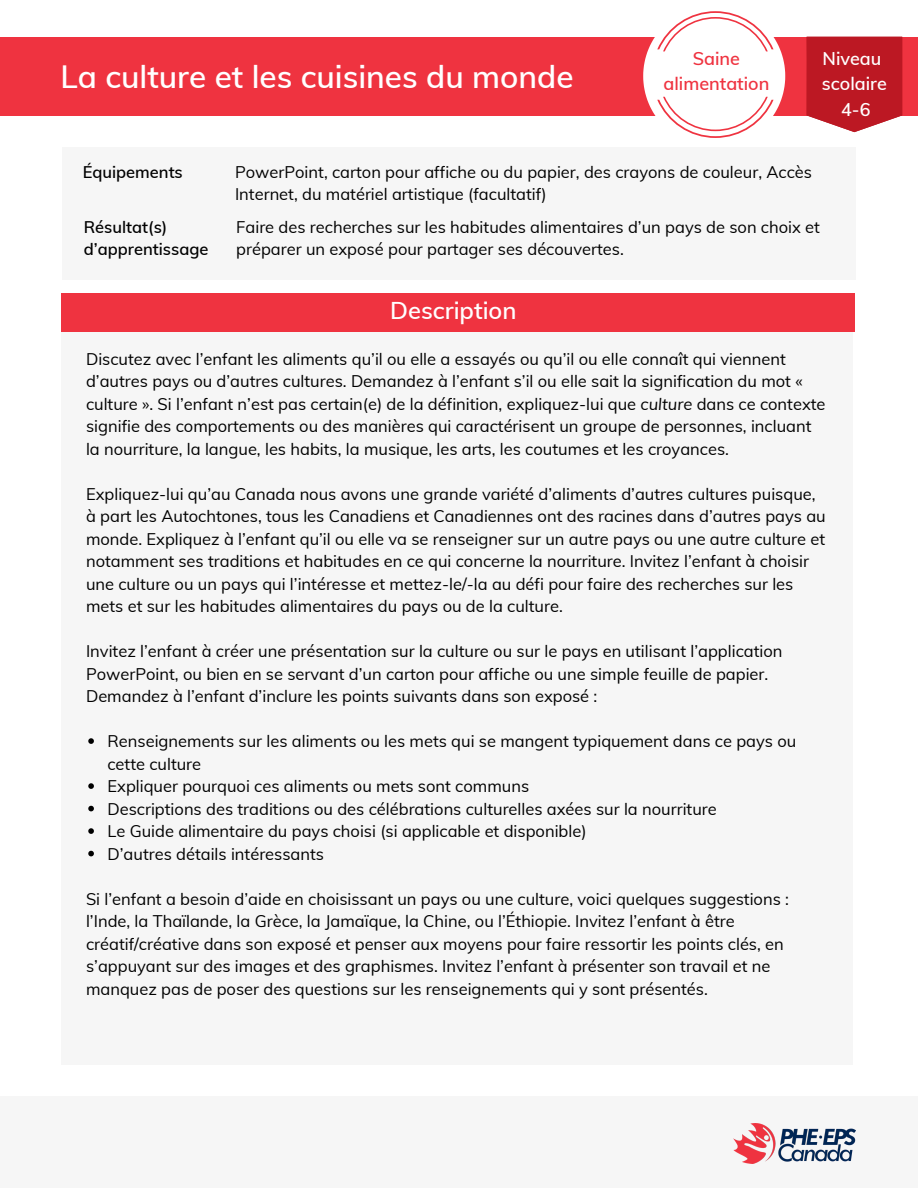
<style>
.page{position:relative;width:918px;height:1188px;background:#fff}
.page>*{position:absolute;margin:0;border:0;box-sizing:border-box;transform-origin:0 0}
.t1{font:600 31.5px "Muli";color:#fff}
.t2{font:600 23.7px "Muli";color:#fff}
.t3{font:600 18px/25px "Muli";color:#ef3340;text-align:center}
.t4{font:600 18px/25.5px "Muli";color:#fff;text-align:center}
.t5{font:16.5px/22.5px "Muli";color:#000}
.t6{font:600 16.5px/22.5px "Muli";color:#000}
.s1{font-style:italic}
</style>
<div class="page">
<div style="left:61px;top:331px;width:791px;height:734px;background:#f6f6f6"></div>
<div style="left:61px;top:294px;width:793px;height:38px;background:#ef3340"></div>
<div style="left:0;top:1096px;width:918px;height:92px;background:#f6f6f6"></div>
<img style="left:734px;top:1123px;width:121px;height:41px">
<div style="left:0;top:37px;width:918px;height:79px;background:#ef3340"></div>
<svg style="left:88px;top:738px;width:6px;height:6px"></svg>
<svg style="left:88px;top:783px;width:6px;height:6px"></svg>
<svg style="left:88px;top:806px;width:6px;height:5px"></svg>
<svg style="left:88px;top:828px;width:6px;height:6px"></svg>
<svg style="left:88px;top:851px;width:6px;height:5px"></svg>
<div style="left:62px;top:147px;width:793px;height:133px;background:#f6f6f6"></div>
<svg style="left:643px;top:11px;width:142px;height:127px"></svg>
<svg style="left:807px;top:37px;width:95px;height:95px"></svg>
<h1 class="t1" style="left:60px;top:56px;width:515px">La culture et les cuisines du monde</h1>
<p class="t3" style="left:663px;top:45px;width:107px">Saine alimentation</p>
<p class="t4" style="left:822px;top:45px;width:66px">Niveau scolaire<br>4-6</p>
<p class="t6" style="left:83px;top:160px;width:102px">Équipements</p>
<p class="t6" style="left:84px;top:216px;width:126px">Résultat(s) d’apprentissage</p>
<p class="t5" style="left:235px;top:160px;width:578px">PowerPoint, carton pour affiche ou du papier, des crayons de couleur, Accès<br>Internet, du matériel artistique (facultatif)</p>
<p class="t5" style="left:236px;top:216px;width:585px">Faire des recherches sur les habitudes alimentaires d’un pays de son choix et préparer un exposé pour partager ses découvertes.</p>
<h2 class="t2" style="left:390px;top:295px;width:128px">Description</h2>
<p class="t5" style="left:86px;top:347px;width:741px">Discutez avec l’enfant les aliments qu’il ou elle a essayés ou qu’il ou elle connaît qui viennent d’autres pays ou d’autres cultures. Demandez à l’enfant s’il ou elle sait la signification du mot « culture ». Si l’enfant n’est pas certain(e) de la définition, expliquez-lui que <span class="s1">culture</span> dans ce contexte signifie des comportements ou des manières qui caractérisent un groupe de personnes, incluant la nourriture, la langue, les habits, la musique, les arts, les coutumes et les croyances.</p>
<p class="t5" style="left:86px;top:482px;width:741px">Expliquez-lui qu’au Canada nous avons une grande variété d’aliments d’autres cultures puisque, à part les Autochtones, tous les Canadiens et Canadiennes ont des racines dans d’autres pays au monde. Expliquez à l’enfant qu’il ou elle va se renseigner sur un autre pays ou une autre culture et notamment ses traditions et habitudes en ce qui concerne la nourriture. Invitez l’enfant à choisir une culture ou un pays qui l’intéresse et mettez-le/-la au défi pour faire des recherches sur les mets et sur les habitudes alimentaires du pays ou de la culture.</p>
<p class="t5" style="left:86px;top:640px;width:698px">Invitez l’enfant à créer une présentation sur la culture ou sur le pays en utilisant l’application<br>PowerPoint, ou bien en se servant d’un carton pour affiche ou une simple feuille de papier.<br>Demandez à l’enfant d’inclure les points suivants dans son exposé :</p>
<p class="t5" style="left:107px;top:730px;width:690px">Renseignements sur les aliments ou les mets qui se mangent typiquement dans ce pays ou cette culture<br>Expliquer pourquoi ces aliments ou mets sont communs<br>Descriptions des traditions ou des célébrations culturelles axées sur la nourriture<br>Le Guide alimentaire du pays choisi (si applicable et disponible)<br>D’autres détails intéressants</p>
<p class="t5" style="left:86px;top:887px;width:704px">Si l’enfant a besoin d’aide en choisissant un pays ou une culture, voici quelques suggestions : l’Inde, la Thaïlande, la Grèce, la Jamaïque, la Chine, ou l’Éthiopie. Invitez l’enfant à être créatif/créative dans son exposé et penser aux moyens pour faire ressortir les points clés, en s’appuyant sur des images et des graphismes. Invitez l’enfant à présenter son travail et ne manquez pas de poser des questions sur les renseignements qui y sont présentés.</p>
</div>
